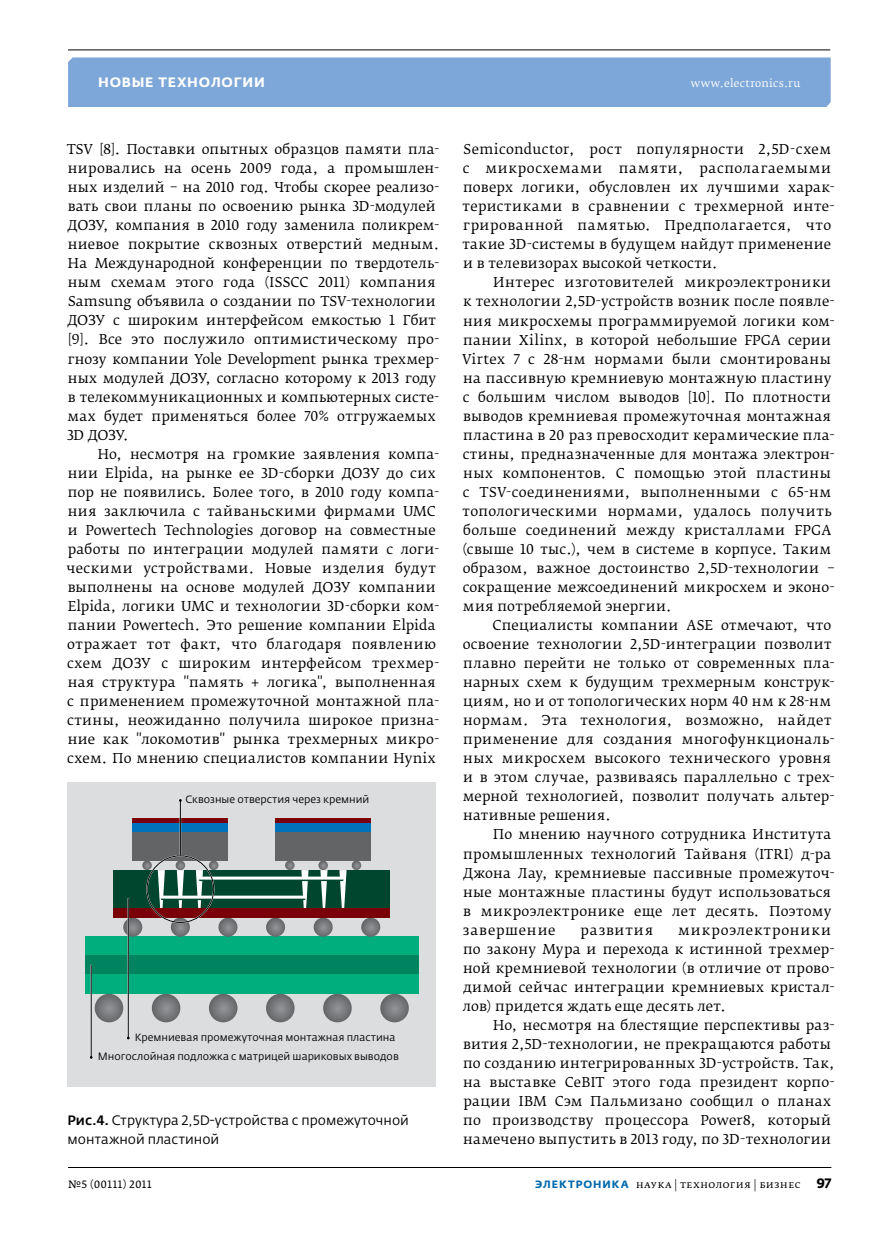
<style>
.page{position:relative;width:881px;height:1234px;background:#fff}
.page>*{position:absolute;margin:0;border:0;box-sizing:border-box;transform-origin:0 0}
.t1{font:13.5px/19px "Fedra Serif B Pro";letter-spacing:.015em;color:#000}
.t2{font:13.5px/19px "Fedra Sans Pro";color:#000}
.t3{font:700 13.5px "Fedra Sans Alt Pro";letter-spacing:.055em;color:#fff}
.t4{font:10.5px "Fedra Sans Pro";color:#000}
.t5{font:10.5px "Fedra Serif B Pro";letter-spacing:.03em;color:#000}
.t6{font:10.5px "Fedra Serif B Pro";letter-spacing:.03em;color:#fff}
.t7{font:10.5px "Fedra Serif A Pro";letter-spacing:.03em;color:#000}
.s1{font-weight:500}
.s2{font-family:"Fedra Sans Alt Pro";font-weight:700;color:#0068ac}
.s3{font-family:"Fedra Sans Pro";font-weight:700;font-size:13.5px}
</style>
<div class="page">
<div style="left:68px;top:57px;width:762px;height:50px;background:#7da7d8"></div>
<hr style="left:68px;top:49px;width:761px;height:1px;background:#000">
<hr style="left:68px;top:1166px;width:763px;height:1px;background:#000">
<div style="left:67px;top:782px;width:369px;height:304px;background:#dcddde"></div>
<div style="left:114px;top:869px;width:275px;height:38px;background:#00462e"></div>
<div style="left:85px;top:936px;width:333px;height:19px;background:#00ad7d"></div>
<div style="left:85px;top:955px;width:333px;height:19px;background:#00845f"></div>
<div style="left:85px;top:974px;width:333px;height:19px;background:#00ad7d"></div>
<svg style="left:196px;top:869px;width:7px;height:38px"></svg>
<svg style="left:301px;top:869px;width:7px;height:38px"></svg>
<svg style="left:158px;top:869px;width:7px;height:38px"></svg>
<hr style="left:200px;top:877px;width:142px;height:3px;background:#00462e">
<hr style="left:199px;top:876px;width:144px;height:3px;background:#fff">
<hr style="left:162px;top:896px;width:142px;height:3px;background:#00462e">
<hr style="left:161px;top:895px;width:144px;height:3px;background:#fff">
<svg style="left:123px;top:917px;width:19px;height:19px"></svg>
<svg style="left:171px;top:917px;width:19px;height:19px"></svg>
<svg style="left:218px;top:917px;width:19px;height:19px"></svg>
<svg style="left:266px;top:917px;width:19px;height:19px"></svg>
<svg style="left:313px;top:917px;width:19px;height:19px"></svg>
<svg style="left:361px;top:917px;width:19px;height:19px"></svg>
<svg style="left:175px;top:860px;width:10px;height:47px"></svg>
<svg style="left:142px;top:860px;width:10px;height:9px"></svg>
<svg style="left:209px;top:860px;width:9px;height:9px"></svg>
<svg style="left:318px;top:860px;width:10px;height:47px"></svg>
<svg style="left:285px;top:860px;width:9px;height:9px"></svg>
<svg style="left:339px;top:860px;width:22px;height:47px"></svg>
<div style="left:114px;top:907px;width:275px;height:10px;background:#790008"></div>
<div style="left:133px;top:831px;width:95px;height:29px;background:#636466"></div>
<div style="left:133px;top:822px;width:95px;height:9px;background:#0072bc"></div>
<div style="left:133px;top:817px;width:95px;height:5px;background:#790008"></div>
<div style="left:275px;top:831px;width:95px;height:29px;background:#636466"></div>
<div style="left:275px;top:822px;width:95px;height:9px;background:#0072bc"></div>
<div style="left:275px;top:817px;width:95px;height:5px;background:#790008"></div>
<svg style="left:95px;top:993px;width:28px;height:29px"></svg>
<svg style="left:152px;top:993px;width:28px;height:29px"></svg>
<svg style="left:209px;top:993px;width:28px;height:29px"></svg>
<svg style="left:266px;top:993px;width:28px;height:29px"></svg>
<svg style="left:323px;top:993px;width:28px;height:29px"></svg>
<svg style="left:380px;top:993px;width:28px;height:29px"></svg>
<div style="left:146px;top:854px;width:68px;height:68px;border:2px solid #fff;border-radius:50%"></div>
<div style="left:147px;top:855px;width:67px;height:67px;border:1px solid #000;border-radius:50%"></div>
<hr style="left:179px;top:800px;width:2px;height:55px;background:#fff">
<hr style="left:180px;top:800px;width:1px;height:55px;background:#000">
<hr style="left:90px;top:965px;width:2px;height:92px;background:#fff">
<hr style="left:91px;top:965px;width:1px;height:92px;background:#000">
<hr style="left:127px;top:898px;width:2px;height:139px;background:#fff">
<hr style="left:128px;top:898px;width:1px;height:139px;background:#000">
<p class="t3" style="left:98px;top:74px;width:168px">Новые технологии</p>
<p class="t6" style="left:690px;top:77px;width:111px">www.electronics.ru</p>
<p class="t1" style="left:67px;top:140px;width:374px">TSV [8]. Поставки опытных образцов памяти пла&shy;нировались на осень 2009 года, а промышлен&shy;ных изделий – на 2010 год. Чтобы скорее реализо&shy;вать свои планы по освоению рынка 3D-модулей ДОЗУ, компания в 2010 году заменила поликрем&shy;ниевое покрытие сквозных отверстий медным.<br>На Международной конференции по твердотель&shy;ным схемам этого года (ISSCC 2011) компания Samsung объявила о создании по TSV-технологии ДОЗУ с широким интерфейсом емкостью 1 Гбит [9]. Все это послужило оптимистическому про&shy;гнозу компании Yole Development рынка трехмер&shy;ных модулей ДОЗУ, согласно которому к 2013 году в телекоммуникационных и компьютерных систе&shy;мах будет применяться более 70% отгружаемых 3D ДОЗУ.</p>
<p class="t1" style="left:66px;top:444px;width:374px;text-indent:31px">Но, несмотря на громкие заявления компа&shy;нии Elpida, на рынке ее 3D-сборки ДОЗУ до сих пор не появились. Более того, в 2010 году компа&shy;ния заключила с тайваньскими фирмами UMC и Powertech Technologies договор на совместные работы по интеграции модулей памяти с логи&shy;ческими устройствами. Новые изделия будут выполнены на основе модулей ДОЗУ компании Elpida, логики UMC и технологии 3D-сборки ком&shy;пании Powertech. Это решение компании Elpida отражает тот факт, что благодаря появлению схем ДОЗУ с широким интерфейсом трехмер&shy;ная структура "память + логика", выполненная с применением промежуточной монтажной пла&shy;стины, неожиданно получила широкое призна&shy;ние как "локомотив" рынка трехмерных микро&shy;схем. По мнению специалистов компании Hynix</p>
<p class="t4" style="left:185px;top:793px;width:185px">Сквозные отверстия через кремний</p>
<p class="t4" style="left:135px;top:1030px;width:262px">Кремниевая промежуточная монтажная пластина</p>
<p class="t4" style="left:98px;top:1049px;width:302px">Многослойная подложка с матрицей шариковых выводов</p>
<p class="t2" style="left:67px;top:1110px;width:343px"><span class="s1">Рис.4.</span> Структура 2,5D-устройства с промежуточной монтажной пластиной</p>
<p class="t1" style="left:462px;top:140px;width:373px">Semiconductor, рост популярности 2,5D-схем с микросхемами памяти, располагаемыми поверх логики, обусловлен их лучшими харак&shy;теристиками в сравнении с трехмерной инте&shy;грированной памятью. Предполагается, что такие 3D-системы в будущем найдут применение и в телевизорах высокой четкости.</p>
<p class="t1" style="left:462px;top:273px;width:374px;text-indent:31px">Интерес изготовителей микроэлектроники к технологии 2,5D-устройств возник после появле&shy;ния микросхемы программируемой логики ком&shy;пании Xilinx, в которой небольшие FPGA серии Virtex 7 с 28-нм нормами были смонтированы на пассивную кремниевую монтажную пластину с большим числом выводов [10]. По плотности выводов кремниевая промежуточная монтажная пластина в 20 раз превосходит керамические пла&shy;стины, предназначенные для монтажа электрон&shy;ных компонентов. С помощью этой пластины с TSV-соединениями, выполненными с 65-нм топологическими нормами, удалось получить больше соединений между кристаллами FPGA (свыше 10 тыс.), чем в системе в корпусе. Таким образом, важное достоинство 2,5D-технологии – сокращение межсоединений микросхем и эконо&shy;мия потребляемой энергии.</p>
<p class="t1" style="left:462px;top:615px;width:373px;text-indent:30px">Специалисты компании ASE отмечают, что освоение технологии 2,5D-интеграции позволит плавно перейти не только от современных пла&shy;нарных схем к будущим трехмерным конструк&shy;циям, но и от топологических норм 40 нм к 28-нм нормам. Эта технология, возможно, найдет применение для создания многофункциональ&shy;ных микросхем высокого технического уровня и в этом случае, развиваясь параллельно с трех&shy;мерной технологией, позволит получать альтер&shy;нативные решения.</p>
<p class="t1" style="left:462px;top:825px;width:373px;text-indent:30px">По мнению научного сотрудника Института промышленных технологий Тайваня (ITRI) д-ра Джона Лау, кремниевые пассивные промежуточ&shy;ные монтажные пластины будут использоваться в микроэлектронике еще лет десять. Поэтому завершение</p>
<p class="t1" style="left:462px;top:920px;width:373px;text-indent:215px">микроэлектроники по закону Мура и перехода к истинной трехмер&shy;ной кремниевой технологии (в отличие от прово&shy;димой сейчас интеграции кремниевых кристал&shy;лов) придется ждать еще десять лет.</p>
<p class="t1" style="left:463px;top:1015px;width:373px;text-indent:30px">Но, несмотря на блестящие перспективы раз&shy;вития 2,5D-технологии, не прекращаются работы по созданию интегрированных 3D-устройств. Так, на выставке CeBIT этого года президент корпо&shy;рации IBM Сэм Пальмизано сообщил о планах по производству процессора Power8, который намечено выпустить в 2013 году, по 3D-технологии</p>
<p class="t1" style="left:580px;top:920px;width:74px">развития</p>
<p class="t7" style="left:68px;top:1177px;width:85px">№5 (00111) 2011</p>
<p class="t5" style="left:535px;top:1177px;width:297px"><span class="s2">ЭЛЕКТРОНИКА</span> наука | технология | бизнес <span class="s3">97</span></p>
</div>
